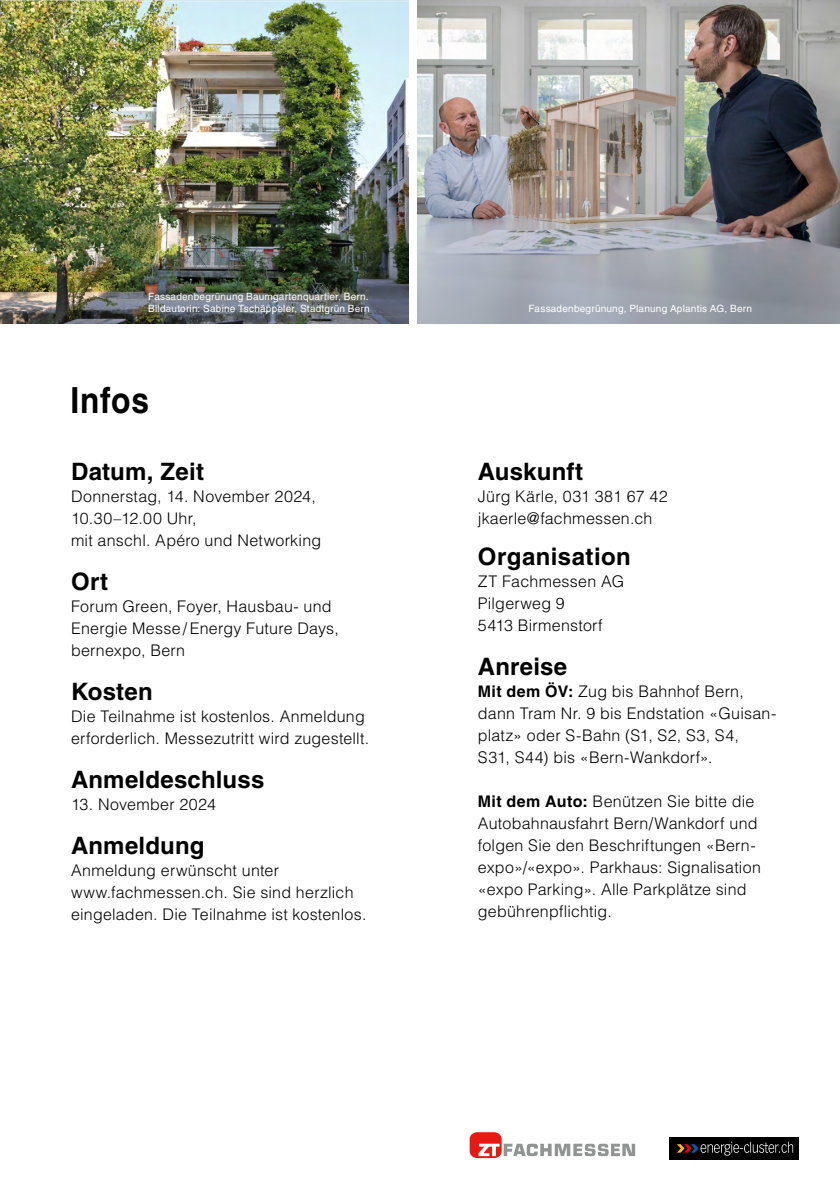
<style>
.page{position:relative;width:840px;height:1191px;background:#fff}
.page>*{position:absolute;margin:0;border:0;box-sizing:border-box;transform-origin:0 0}
.t1{font:700 36px "Helvetica LT Std";letter-spacing:.02em;color:#000;scale:.88 1}
.t2{font:700 24px "Helvetica LT Std";letter-spacing:.01em;color:#000}
.t3{font:300 16px/22px "Helvetica LT Std";letter-spacing:.015em;color:#000}
.t4{font:10px/12px "Helvetica LT Std";letter-spacing:.02em;color:#fff}
.s1{font-weight:700}
</style>
<div class="page">
<div style="left:469px;top:1132px;width:32px;height:26px;background:#e81812;border-radius:7px"></div>
<svg style="left:478px;top:1143px;width:156px;height:13px"></svg>
<div style="left:669px;top:1137px;width:129px;height:23px;background:#000"></div>
<svg style="left:677px;top:1141px;width:115px;height:14px"></svg>
<img style="left:0;top:0;width:408px;height:323px">
<img style="left:417px;top:0;width:422px;height:323px">
<p class="t4" style="left:148px;top:290px;width:223px">Fassadenbegrünung Baumgartenquartier, Bern.<br>Bildautorin: Sabine Tschäppeler, Stadtgrün Bern</p>
<p class="t4" style="left:528px;top:302px;width:225px">Fassadenbegrünung, Planung Aplantis AG, Bern</p>
<h1 class="t1" style="left:71px;top:378px;width:90px">Infos</h1>
<h2 class="t2" style="left:71px;top:457px;width:134px">Datum, Zeit</h2>
<p class="t3" style="left:71px;top:485px;width:251px">Donnerstag, 14. November 2024,<br>10.30–12.00 Uhr,<br>mit anschl. Apéro und Networking</p>
<h2 class="t2" style="left:71px;top:567px;width:39px">Ort</h2>
<p class="t3" style="left:71px;top:595px;width:269px">Forum Green, Foyer, Hausbau- und<br>Energie Messe /Energy Future Days, bernexpo, Bern</p>
<h2 class="t2" style="left:71px;top:677px;width:83px">Kosten</h2>
<p class="t3" style="left:71px;top:705px;width:299px">Die Teilnahme ist kostenlos. Anmeldung erforderlich. Messezutritt wird zugestellt.</p>
<h2 class="t2" style="left:71px;top:765px;width:195px">Anmeldeschluss</h2>
<p class="t3" style="left:71px;top:793px;width:146px">13. November 2024</p>
<h2 class="t2" style="left:71px;top:831px;width:135px">Anmeldung</h2>
<p class="t3" style="left:71px;top:859px;width:297px">Anmeldung erwünscht unter www.fachmessen.ch. Sie sind herzlich eingeladen. Die Teilnahme ist kostenlos.</p>
<h2 class="t2" style="left:477px;top:457px;width:107px">Auskunft</h2>
<p class="t3" style="left:477px;top:485px;width:191px">Jürg Kärle, 031 381 67 42 jkaerle@fachmessen.ch</p>
<h2 class="t2" style="left:477px;top:542px;width:154px">Organisation</h2>
<p class="t3" style="left:477px;top:570px;width:148px">ZT Fachmessen AG<br>Pilgerweg 9<br>5413 Birmenstorf</p>
<h2 class="t2" style="left:477px;top:652px;width:91px">Anreise</h2>
<p class="t3" style="left:477px;top:680px;width:300px"><span class="s1">Mit dem ÖV:</span> Zug bis Bahnhof Bern, dann Tram Nr. 9 bis Endstation «Guisan&shy;platz» oder S-Bahn (S1, S2, S3, S4,<br>S31, S44) bis «Bern-Wankdorf».</p>
<p class="t3" style="left:477px;top:790px;width:284px"><span class="s1">Mit dem Auto:</span> Benützen Sie bitte die Autobahnausfahrt Bern/Wankdorf und folgen Sie den Beschriftungen «Bern&shy;expo»/«expo». Parkhaus: Signalisation «expo Parking». Alle Parkplätze sind gebührenpflichtig.</p>
</div>
